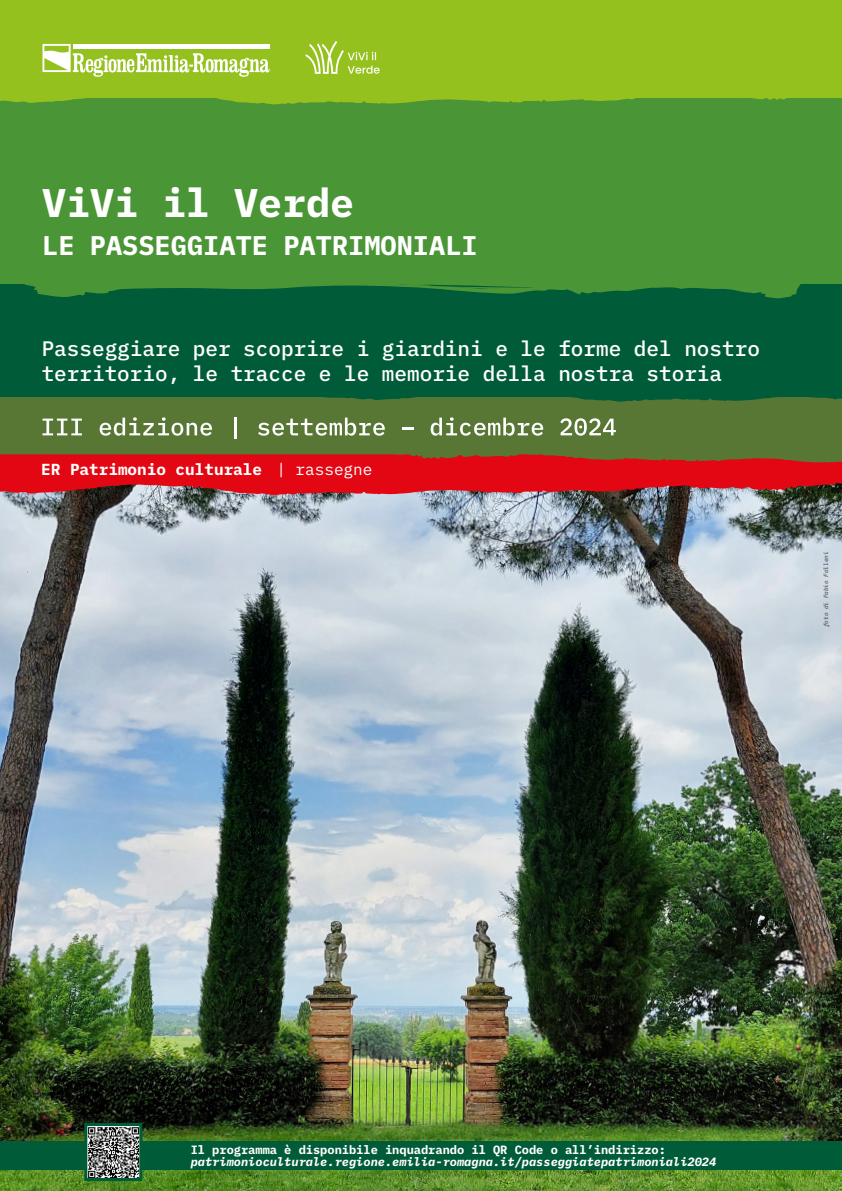
<style>
.page{position:relative;width:842px;height:1191px;background:#fff}
.page>*{position:absolute;margin:0;border:0;box-sizing:border-box;transform-origin:0 0}
.t1{font:700 40px "IBM Plex Mono";color:#fff}
.t2{font:700 27px "IBM Plex Mono";color:#fff}
.t3{font:500 21px/25.2px "IBM Plex Mono";color:#fff}
.t4{font:700 16px "IBM Plex Mono";color:#fff}
.t5{font:italic 700 12px "IBM Plex Mono";color:#fff}
.t6{font:700 12px "IBM Plex Mono";color:#fff}
.t7{font:italic 500 6px "IBM Plex Mono";color:#575756}
.s1{font-weight:400}
</style>
<div class="page">
<img style="left:0;top:495px;width:842px;height:696px">
<div style="left:0;top:283px;width:842px;height:114px;background:#005c38"></div>
<div style="left:0;top:397px;width:842px;height:76px;background:#587735"></div>
<div style="left:0;top:0;width:842px;height:113px;background:#95c11f"></div>
<div style="left:0;top:98px;width:842px;height:185px;background:#4a9536"></div>
<svg style="left:23px;top:283px;width:779px;height:15px"></svg>
<svg style="left:324px;top:397px;width:518px;height:5px"></svg>
<svg style="left:0;top:417px;width:842px;height:78px"></svg>
<svg style="left:0;top:41px;width:786px;height:64px"></svg>
<div style="left:0;top:1141px;width:842px;height:29px;background:#005c38"></div>
<img style="left:88px;top:1127px;width:50px;height:50px">
<div style="left:84px;top:1123px;width:58px;height:58px;border:3px solid #005d38"></div>
<h1 class="t1" style="left:42px;top:171px;width:313px">ViVi il Verde</h1>
<p class="t2" style="left:42px;top:224px;width:437px">LE PASSEGGIATE PATRIMONIALI</p>
<p class="t3" style="left:42px;top:334px;width:720px">Passeggiare per scoprire i giardini e le forme del nostro territorio, le tracce e le memorie della nostra storia</p>
<p class="t4" style="left:41px;top:456px;width:333px">ER Patrimonio culturale <span class="s1">| rassegne</span></p>
<p class="t7" style="left:821px;top:627px;width:77px;rotate:-90deg">foto di Fabio Falleni</p>
<p class="t6" style="left:191px;top:1140px;width:477px">Il programma è disponibile inquadrando il QR Code o all’indirizzo:</p>
<p class="t5" style="left:191px;top:1152px;width:527px">patrimonioculturale.regione.emilia-romagna.it/passeggiatepatrimoniali2024</p>
</div>
